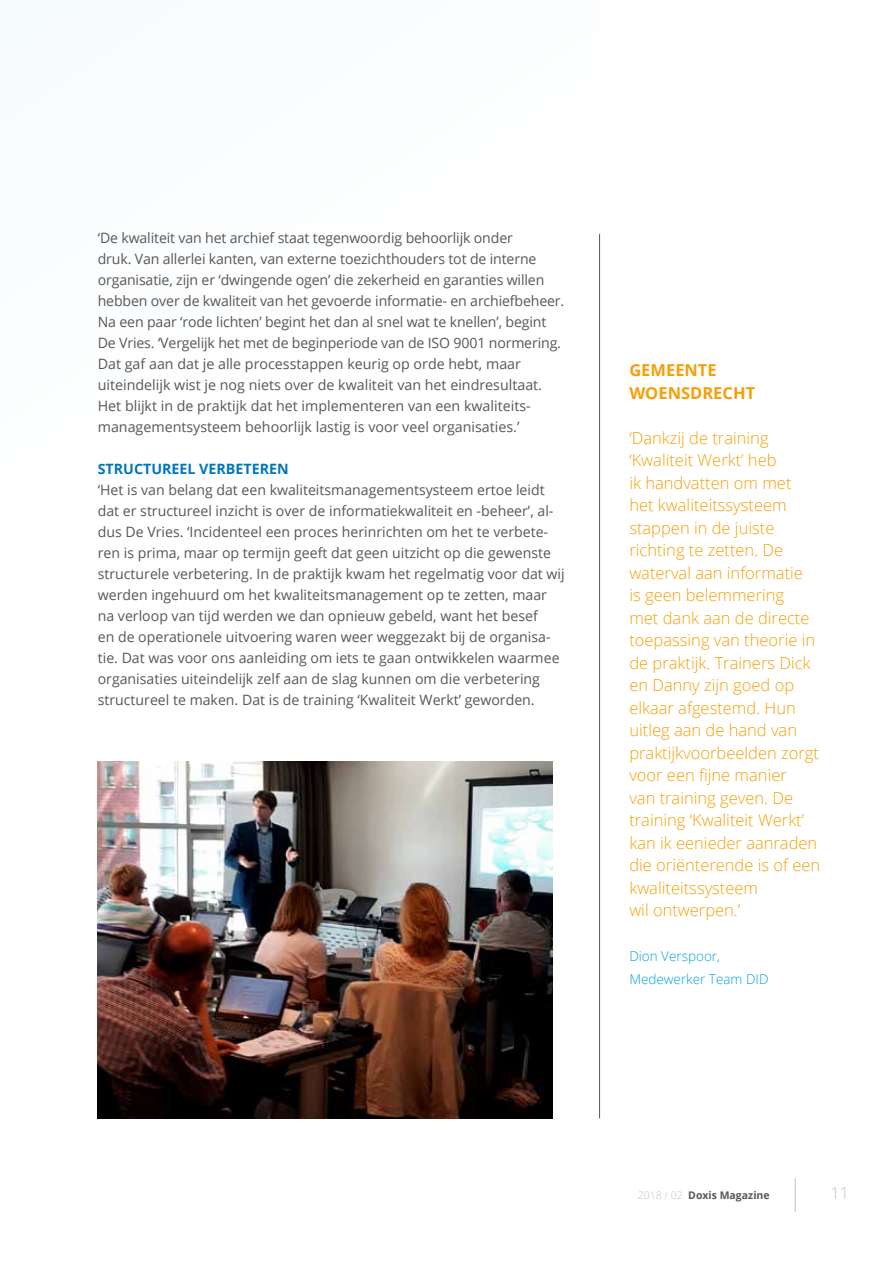
<style>
.page{position:relative;width:893px;height:1263px;background:#fff}
.page>*{position:absolute;margin:0;border:0;box-sizing:border-box;transform-origin:0 0}
.t1{font:300 16.5px/22.5px "Open Sans";color:#f69f07}
.t2{font:700 16.5px/22.5px "Open Sans";color:#f69f07}
.t3{font:300 16.5px "Open Sans";color:#c2c2c2}
.t4{font:14.25px/21px "Open Sans";color:#575756}
.t5{font:700 14.25px "Open Sans";color:#0075bf}
.t6{font:300 13.5px/22.5px "Open Sans";color:#009fe3}
.t7{font:700 10.5px "Open Sans";color:#575756}
.s1{font-weight:300;color:#c2c2c2}
</style>
<div class="page">
<hr style="left:795px;top:1178px;width:1px;height:34px;background:#c2c2c2">
<hr style="left:599px;top:234px;width:1px;height:884px;background:#575756">
<img style="left:98px;top:761px;width:455px;height:357px">
<p class="t4" style="left:98px;top:227px;width:468px">‘De kwaliteit van het archief staat tegenwoordig behoorlijk onder<br>druk. Van allerlei kanten, van externe toezichthouders tot de interne organisatie, zijn er ‘dwingende ogen’ die zekerheid en garanties willen hebben over de kwaliteit van het gevoerde informatie- en archiefbeheer.<br>Na een paar ‘rode lichten’ begint het dan al snel wat te knellen’, begint De Vries. ‘Vergelijk het met de beginperiode van de ISO 9001 normering.<br>Dat gaf aan dat je alle processtappen keurig op orde hebt, maar uiteindelijk wist je nog niets over de kwaliteit van het eindresultaat.<br>Het blijkt in de praktijk dat het implementeren van een kwaliteits&shy;managementsysteem behoorlijk lastig is voor veel organisaties.’</p>
<p class="t5" style="left:98px;top:459px;width:192px">STRUCTUREEL VERBETEREN</p>
<p class="t4" style="left:98px;top:479px;width:468px">‘Het is van belang dat een kwaliteitsmanagementsysteem ertoe leidt dat er structureel inzicht is over de informatiekwaliteit en -beheer’, al&shy;dus De Vries. ‘Incidenteel een proces herinrichten om het te verbete&shy;ren is prima, maar op termijn geeft dat geen uitzicht op die gewenste structurele verbetering. In de praktijk kwam het regelmatig voor dat wij werden ingehuurd om het kwaliteitsmanagement op te zetten, maar na verloop van tijd werden we dan opnieuw gebeld, want het besef<br>en de operationele uitvoering waren weer weggezakt bij de organisa&shy;tie. Dat was voor ons aanleiding om iets te gaan ontwikkelen waarmee organisaties uiteindelijk zelf aan de slag kunnen om die verbetering structureel te maken. Dat is de training ‘Kwaliteit Werkt’ geworden.</p>
<p class="t2" style="left:629px;top:359px;width:127px">GEMEENTE<br>WOENSDRECHT</p>
<p class="t1" style="left:629px;top:426px;width:192px">‘Dankzij de training ‘Kwaliteit Werkt’ heb<br>ik handvatten om met<br>het kwaliteitssysteem stappen in de juiste richting te zetten. De waterval aan informatie<br>is geen belemmering<br>met dank aan de directe toepassing van theorie in de praktijk. Trainers Dick en Danny zijn goed op elkaar afgestemd. Hun uitleg aan de hand van praktijkvoorbeelden zorgt voor een fijne manier<br>van training geven. De training ‘Kwaliteit Werkt’ kan ik eenieder aanraden die oriënterende is of een kwaliteitssysteem<br>wil ontwerpen.’</p>
<p class="t6" style="left:629px;top:945px;width:141px">Dion Verspoor,<br>Medewerker Team DID</p>
<p class="t7" style="left:638px;top:1187px;width:133px"><span class="s1">2018 / 02</span> Doxis Magazine</p>
<p class="t3" style="left:830px;top:1182px;width:20px">11</p>
</div>
